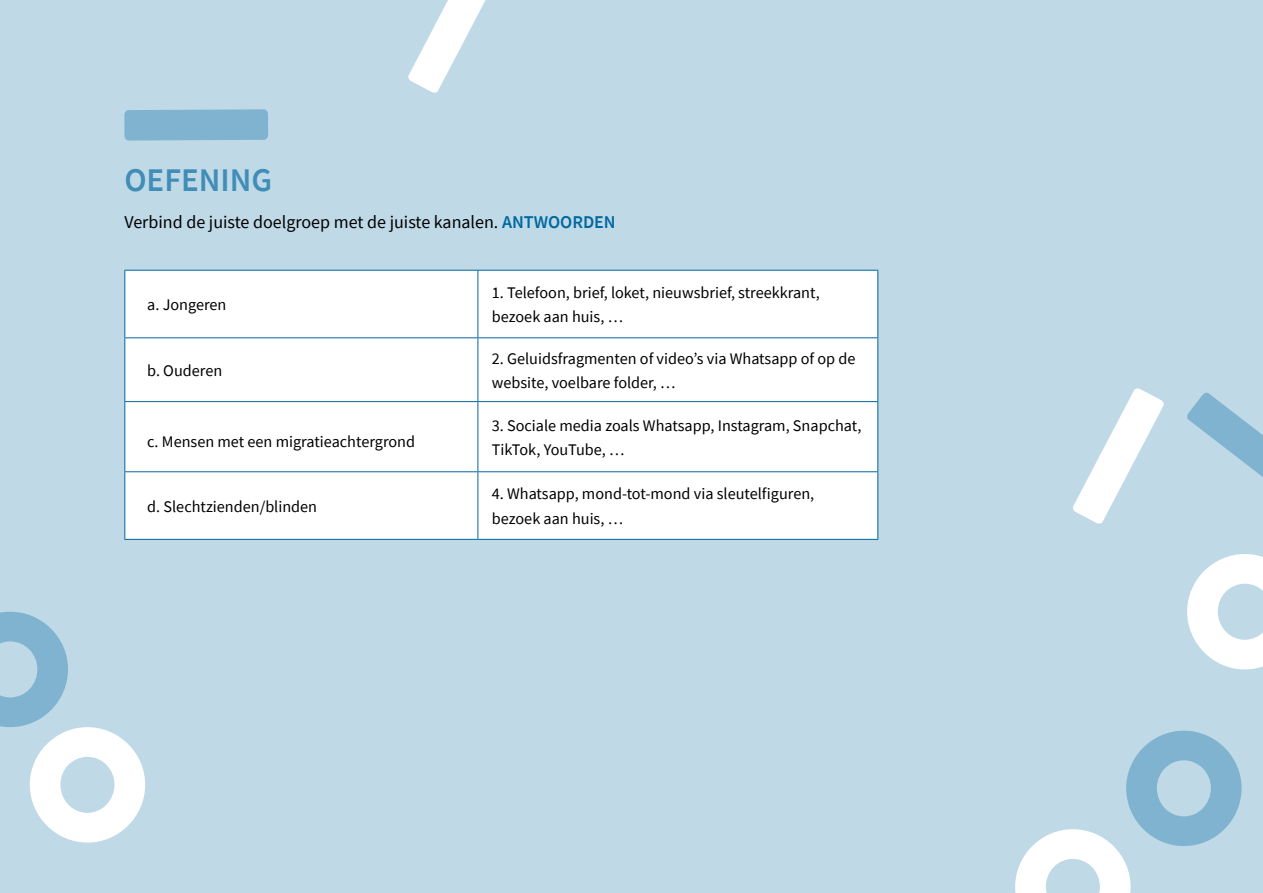
<style>
.page{position:relative;width:1263px;height:893px;background:#bfd9e7}
.page>*{position:absolute;margin:0;border:0;box-sizing:border-box;transform-origin:0 0}
.t1{font:600 33px "Source Sans Pro";color:#408db7}
.t2{font:18px "Source Sans Pro";color:#000}
.t3{font:16.2px/24.3px "Source Sans Pro";color:#000}
.s1{font-weight:600;color:#00679f}
</style>
<div class="page">
<svg style="left:124px;top:109px;width:144px;height:32px;background:#83b5d0"></svg>
<svg style="left:1187px;top:554px;width:76px;height:115px"></svg>
<svg style="left:0;top:612px;width:146px;height:231px"></svg>
<svg style="left:1015px;top:731px;width:226px;height:162px"></svg>
<svg style="left:1073px;top:388px;width:91px;height:136px"></svg>
<svg style="left:408px;top:0;width:78px;height:93px"></svg>
<svg style="left:1187px;top:392px;width:76px;height:85px"></svg>
<div style="left:125px;top:271px;width:752px;height:268px;background:#fff"></div>
<hr style="left:124px;top:270px;width:354px;height:1px;background:#00679f">
<hr style="left:124px;top:271px;width:1px;height:66px;background:#00679f">
<hr style="left:478px;top:270px;width:400px;height:1px;background:#00679f">
<hr style="left:477px;top:271px;width:1px;height:66px;background:#00679f">
<hr style="left:877px;top:271px;width:1px;height:66px;background:#00679f">
<hr style="left:124px;top:337px;width:354px;height:1px;background:#00679f">
<hr style="left:124px;top:338px;width:1px;height:63px;background:#00679f">
<hr style="left:478px;top:337px;width:400px;height:1px;background:#00679f">
<hr style="left:477px;top:338px;width:1px;height:63px;background:#00679f">
<hr style="left:877px;top:338px;width:1px;height:63px;background:#00679f">
<hr style="left:124px;top:401px;width:354px;height:1px;background:#00679f">
<hr style="left:124px;top:402px;width:1px;height:69px;background:#00679f">
<hr style="left:478px;top:401px;width:400px;height:1px;background:#00679f">
<hr style="left:477px;top:402px;width:1px;height:69px;background:#00679f">
<hr style="left:877px;top:402px;width:1px;height:69px;background:#00679f">
<hr style="left:124px;top:471px;width:354px;height:1px;background:#00679f">
<hr style="left:124px;top:472px;width:1px;height:67px;background:#00679f">
<hr style="left:478px;top:471px;width:400px;height:1px;background:#00679f">
<hr style="left:477px;top:472px;width:1px;height:67px;background:#00679f">
<hr style="left:877px;top:472px;width:1px;height:67px;background:#00679f">
<hr style="left:124px;top:539px;width:354px;height:1px;background:#00679f">
<hr style="left:478px;top:539px;width:400px;height:1px;background:#00679f">
<h1 class="t1" style="left:124px;top:158px;width:149px">OEFENING</h1>
<p class="t2" style="left:124px;top:210px;width:493px">Verbind de juiste doelgroep met de juiste kanalen. <span class="s1">ANTWOORDEN</span></p>
<p class="t3" style="left:147px;top:292px;width:81px">a. Jongeren</p>
<p class="t3" style="left:147px;top:358px;width:77px">b. Ouderen</p>
<p class="t3" style="left:147px;top:429px;width:269px">c. Mensen met een migratieachtergrond</p>
<p class="t3" style="left:147px;top:494px;width:171px">d. Slechtzienden/blinden</p>
<p class="t3" style="left:492px;top:280px;width:329px">1. Telefoon, brief, loket, nieuwsbrief, streekkrant, bezoek aan huis, …</p>
<p class="t3" style="left:492px;top:346px;width:365px">2. Geluidsfragmenten of video’s via Whatsapp of op de website, voelbare folder, …</p>
<p class="t3" style="left:492px;top:413px;width:371px">3. Sociale media zoals Whatsapp, Instagram, Snapchat,<br>TikTok, YouTube, …</p>
<p class="t3" style="left:492px;top:482px;width:324px">4. Whatsapp, mond-tot-mond via sleutelfiguren, bezoek aan huis, …</p>
</div>
